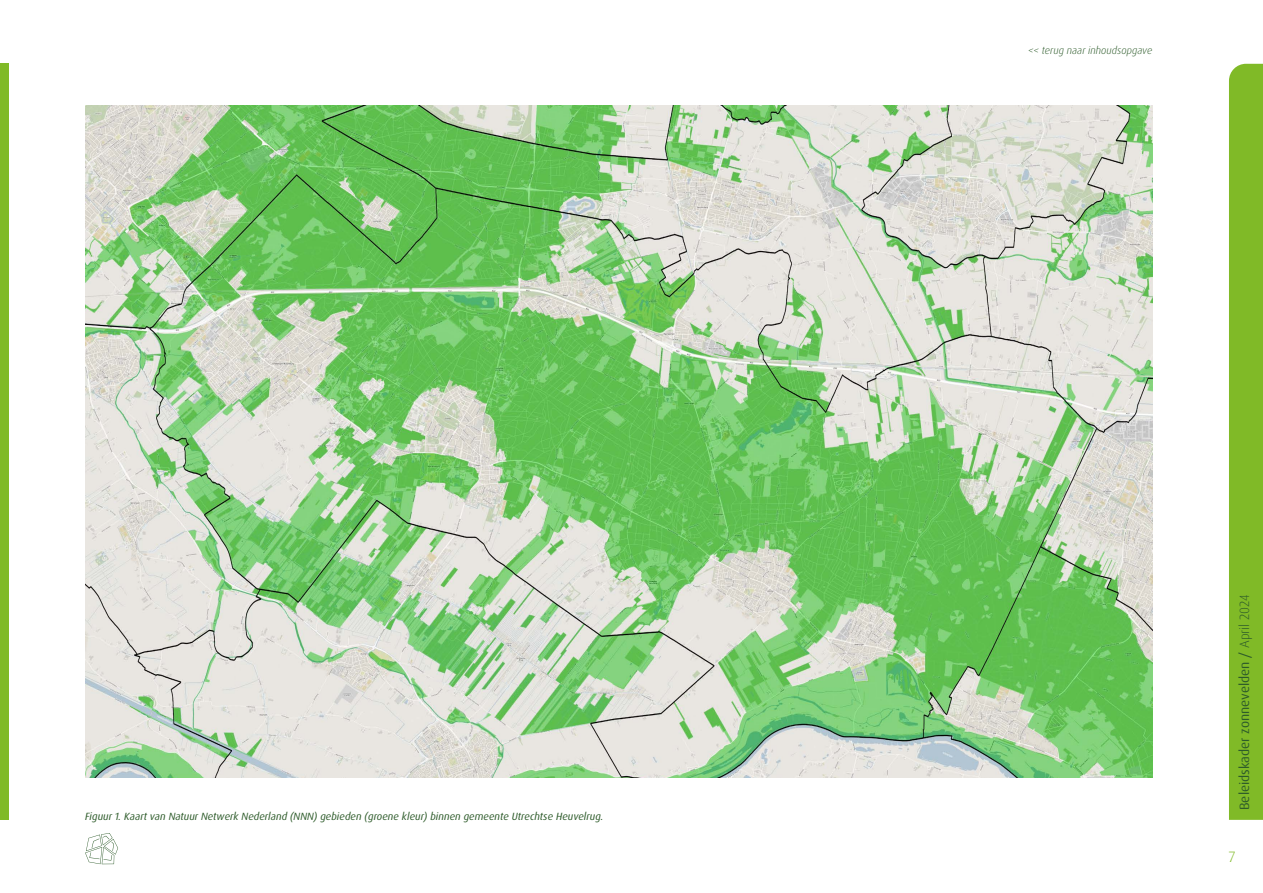
<style>
.page{position:relative;width:1263px;height:893px;background:#fff}
.page>*{position:absolute;margin:0;border:0;box-sizing:border-box;transform-origin:0 0}
.t1{font:300 15px "Dax Pro";color:#80ba27}
.t2{font:13.5px "Dax Pro";color:#2d5b2a}
.t3{font:italic 10.5px "Dax Pro";color:#2d5b2a}
.t4{font:italic 300 10.5px "Dax Pro";color:#2d5b2a}
.s1{font-weight:300}
</style>
<div class="page">
<div style="left:1229px;top:64px;width:34px;height:756px;background:#80ba27"></div>
<div style="left:0;top:64px;width:9px;height:756px;background:#80ba27"></div>
<svg style="left:85px;top:833px;width:33px;height:31px"></svg>
<img style="left:85px;top:106px;width:1067px;height:672px">
<p class="t3" style="left:85px;top:809px;width:520px">Figuur 1. Kaart van Natuur Netwerk Nederland (NNN) gebieden (groene kleur) binnen gemeente Utrechtse Heuvelrug.</p>
<p class="t4" style="left:1028px;top:44px;width:126px">&lt;&lt; terug naar inhoudsopgave</p>
<p class="t2" style="left:1236px;top:810px;width:217px;rotate:-90deg">Beleidskader zonnevelden / <span class="s1">April 2024</span></p>
<h1 class="t1" style="left:1229px;top:847px;width:8px">7</h1>
</div>
